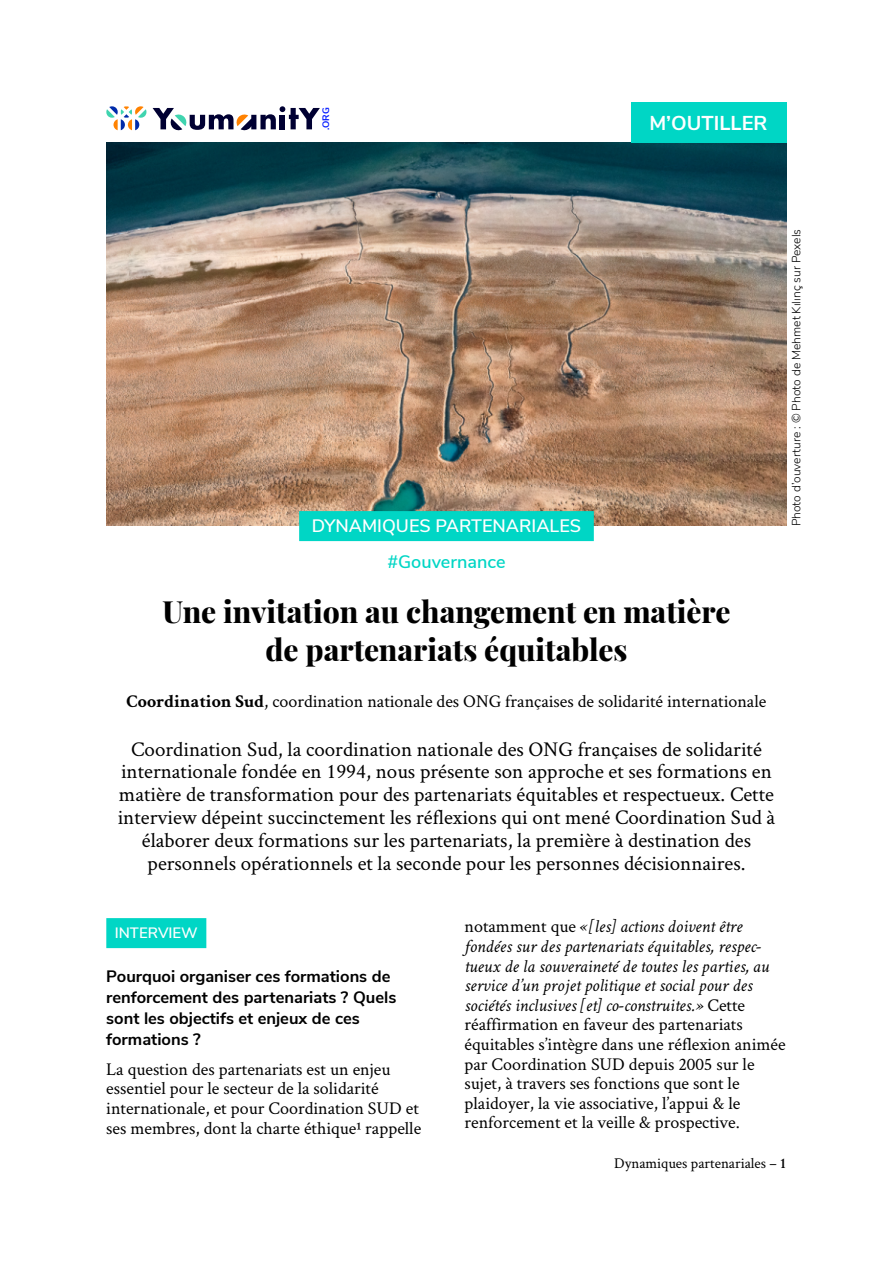
<style>
.page{position:relative;width:893px;height:1263px;background:#fff}
.page>*{position:absolute;margin:0;border:0;box-sizing:border-box;transform-origin:0 0}
.t1{font:800 30px/37.5px "Playfair Display";color:#000;text-align:center}
.t2{font:21px/23px "Crimson Text";color:#000;text-align:center}
.t3{font:700 20.1px "Nunito Sans";color:#fff}
.t4{font:18px/19.6px "Crimson Text";color:#000}
.t5{font:600 18px "Nunito Sans";color:#fff}
.t6{font:600 18px "Nunito Sans";color:#00d6c5}
.t7{font:700 16.5px/21px "Nunito Sans";color:#000}
.t8{font:15px "Crimson Text";color:#000}
.t9{font:600 15px "Nunito Sans";color:#fff}
.t10{font:300 12px "Nunito Sans";color:#000}
.t11{font:700 9.3px "Nunito Sans";color:#0018ff}
.s1{font-weight:700}
.s2{font-style:italic}
.s3{font-weight:600}
</style>
<div class="page">
<img style="left:106px;top:143px;width:681px;height:382px">
<div style="left:631px;top:102px;width:156px;height:41px;background:#00d6c5"></div>
<div style="left:299px;top:511px;width:295px;height:30px;background:#00d6c5"></div>
<div style="left:106px;top:918px;width:100px;height:30px;background:#00d6c5"></div>
<svg style="left:106px;top:106px;width:41px;height:24px"></svg>
<svg style="left:153px;top:106px;width:167px;height:24px"></svg>
<p class="t11" style="left:320px;top:130px;width:24px;rotate:-90deg">.ORG</p>
<p class="t3" style="left:649px;top:109px;width:119px">M’OUTILLER</p>
<p class="t5" style="left:312px;top:513px;width:271px">DYNAMIQUES PARTENARIALES</p>
<p class="t6" style="left:387px;top:549px;width:120px">#Gouvernance</p>
<h1 class="t1" style="left:163px;top:592px;width:569px">Une invitation au changement en matière de partenariats équitables</h1>
<p class="t4" style="left:127px;top:694px;width:641px"><span class="s1">Coordination Sud</span>, coordination nationale des ONG françaises de solidarité internationale</p>
<p class="t2" style="left:118px;top:740px;width:659px">Coordination Sud, la coordination nationale des ONG françaises de solidarité internationale fondée en 1994, nous présente son approche et ses formations en matière de transformation pour des partenariats équitables et respectueux. Cette interview dépeint succinctement les réflexions qui ont mené Coordination Sud à élaborer deux formations sur les partenariats, la première à destination des personnels opérationnels et la seconde pour les personnes décisionnaires.</p>
<p class="t10" style="left:788px;top:526px;width:299px;rotate:-90deg">Photo d’ouverture : © Photo de Mehmet Kılınç sur Pexels</p>
<p class="t9" style="left:115px;top:923px;width:85px">INTERVIEW</p>
<p class="t7" style="left:106px;top:966px;width:292px">Pourquoi organiser ces formations de renforcement des partenariats ? Quels sont les objectifs et enjeux de ces formations ?</p>
<p class="t4" style="left:106px;top:1061px;width:316px">La question des partenariats est un enjeu essentiel pour le secteur de la solidarité internationale, et pour Coordination SUD et ses membres, dont la charte éthique¹ rappelle</p>
<p class="t4" style="left:464px;top:919px;width:323px">notamment que <span class="s2">«[les] actions doivent être fondées sur des partenariats équitables, respec&shy;tueux de la souveraineté de toutes les parties, au service d’un projet politique et social pour des sociétés inclusives [et] co-construites.»</span> Cette réaffirmation en faveur des partenariats équitables s’intègre dans une réflexion animée par Coordination SUD depuis 2005 sur le sujet, à travers ses fonctions que sont le plaidoyer, la vie associative, l’appui &amp; le renforcement et la veille &amp; prospective.</p>
<p class="t8" style="left:614px;top:1157px;width:173px">Dynamiques partenariales – <span class="s3">1</span></p>
</div>
